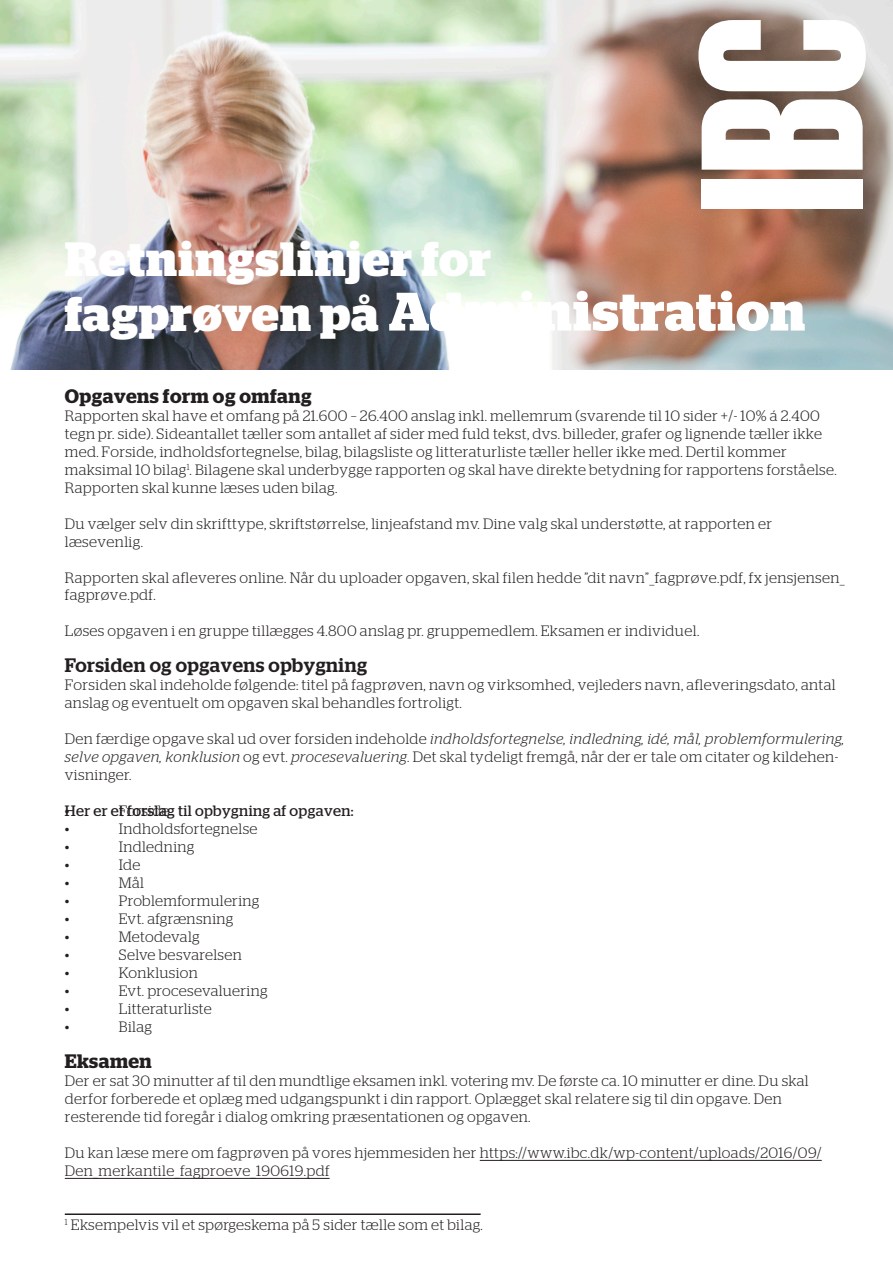
<style>
.page{position:relative;width:893px;height:1263px;background:#fff}
.page>*{position:absolute;margin:0;border:0;box-sizing:border-box;transform-origin:0 0}
.t1{font:700 54px "Stag";letter-spacing:.02em;color:#fff}
.t2{font:700 48px "Stag";letter-spacing:.025em;color:#fff}
.t3{font:600 19.5px "Stag";letter-spacing:.025em;color:#231f20}
.t4{font:500 19.5px "Stag";letter-spacing:.025em;color:#231f20}
.t5{font:300 15px/18px "Stag";letter-spacing:.025em;color:#231f20}
.t6{font:15px "Stag";letter-spacing:.025em;color:#231f20}
.s1{font-size:48px}
.s2{font-style:italic}
.s3{font-weight:400}
</style>
<div class="page">
<img style="left:0;top:0;width:893px;height:369px">
<div style="left:702px;top:179px;width:161px;height:30px;background:#fff"></div>
<svg style="left:702px;top:99px;width:161px;height:71px"></svg>
<svg style="left:698px;top:20px;width:168px;height:71px"></svg>
<hr style="left:65px;top:1213px;width:416px;height:2px;background:#231f20">
<hr style="left:480px;top:1160px;width:342px;height:1px;background:#231f20">
<hr style="left:65px;top:1178px;width:265px;height:1px;background:#231f20">
<p class="t2" style="left:65px;top:231px;width:428px">Retningslinjer for</p>
<p class="t1" style="left:65px;top:280px;width:742px"><span class="s1">fagprøven på</span> Administration</p>
<p class="t3" style="left:65px;top:384px;width:248px">Opgavens form og omfang</p>
<p class="t5" style="left:65px;top:406px;width:773px">Rapporten skal have et omfang på 21.600 – 26.400 anslag inkl. mellemrum (svarende til 10 sider +/- 10% á 2.400 tegn pr. side). Sideantallet tæller som antallet af sider med fuld tekst, dvs. billeder, grafer og lignende tæller ikke med. Forside, indholdsfortegnelse, bilag, bilagsliste og litteraturliste tæller heller ikke med. Dertil kommer maksimal 10 bilag<sup>1</sup>. Bilagene skal underbygge rapporten og skal have direkte betydning for rapportens forståelse.<br>Rapporten skal kunne læses uden bilag.</p>
<p class="t5" style="left:65px;top:514px;width:709px">Du vælger selv din skrifttype, skriftstørrelse, linjeafstand mv. Dine valg skal understøtte, at rapporten er læsevenlig.</p>
<p class="t5" style="left:65px;top:568px;width:781px">Rapporten skal afleveres online. Når du uploader opgaven, skal filen hedde ”dit navn”_fagprøve.pdf, fx jensjensen_ fagprøve.pdf.</p>
<p class="t5" style="left:65px;top:622px;width:636px">Løses opgaven i en gruppe tillægges 4.800 anslag pr. gruppemedlem. Eksamen er individuel.</p>
<p class="t4" style="left:65px;top:654px;width:304px">Forsiden og opgavens opbygning</p>
<p class="t5" style="left:65px;top:676px;width:772px">Forsiden skal indeholde følgende: titel på fagprøven, navn og virksomhed, vejleders navn, afleveringsdato, antal anslag og eventuelt om opgaven skal behandles fortroligt.</p>
<p class="t5" style="left:65px;top:730px;width:781px">Den færdige opgave skal ud over forsiden indeholde <span class="s2">indholdsfortegnelse, indledning, idé, mål, problemformulering, selve opgaven, konklusion</span> og evt. <span class="s2">procesevaluering</span>. Det skal tydeligt fremgå, når der er tale om citater og kildehen&shy;visninger.</p>
<p class="t5" style="left:65px;top:801px;width:106px"><span class="s3">Her er e</span>Forside</p>
<p class="t5" style="left:65px;top:801px;width:6px">•</p>
<p class="t6" style="left:119px;top:802px;width:236px">t forslag til opbygning af opgaven:</p>
<p class="t5" style="left:65px;top:819px;width:6px">•</p>
<p class="t5" style="left:119px;top:819px;width:140px">Indholdsfortegnelse</p>
<p class="t5" style="left:65px;top:837px;width:6px">•</p>
<p class="t5" style="left:119px;top:837px;width:77px">Indledning</p>
<p class="t5" style="left:65px;top:855px;width:6px">•</p>
<p class="t5" style="left:119px;top:855px;width:23px">Ide</p>
<p class="t5" style="left:65px;top:873px;width:6px">•</p>
<p class="t5" style="left:119px;top:873px;width:27px">Mål</p>
<p class="t5" style="left:65px;top:891px;width:6px">•</p>
<p class="t5" style="left:119px;top:891px;width:142px">Problemformulering</p>
<p class="t5" style="left:65px;top:909px;width:6px">•</p>
<p class="t5" style="left:119px;top:909px;width:116px">Evt. afgrænsning</p>
<p class="t5" style="left:65px;top:927px;width:6px">•</p>
<p class="t5" style="left:119px;top:927px;width:82px">Metodevalg</p>
<p class="t5" style="left:65px;top:945px;width:6px">•</p>
<p class="t5" style="left:119px;top:945px;width:125px">Selve besvarelsen</p>
<p class="t5" style="left:65px;top:963px;width:6px">•</p>
<p class="t5" style="left:119px;top:963px;width:81px">Konklusion</p>
<p class="t5" style="left:65px;top:981px;width:6px">•</p>
<p class="t5" style="left:119px;top:981px;width:150px">Evt. procesevaluering</p>
<p class="t5" style="left:65px;top:999px;width:6px">•</p>
<p class="t5" style="left:119px;top:999px;width:94px">Litteraturliste</p>
<p class="t5" style="left:65px;top:1017px;width:6px">•</p>
<p class="t5" style="left:119px;top:1017px;width:35px">Bilag</p>
<p class="t3" style="left:65px;top:1049px;width:88px">Eksamen</p>
<p class="t5" style="left:65px;top:1071px;width:745px">Der er sat 30 minutter af til den mundtlige eksamen inkl. votering mv. De første ca. 10 minutter er dine. Du skal derfor forberede et oplæg med udgangspunkt i din rapport. Oplægget skal relatere sig til din opgave. Den resterende tid foregår i dialog omkring præsentationen og opgaven.</p>
<p class="t5" style="left:65px;top:1143px;width:758px">Du kan læse mere om fagprøven på vores hjemmesiden her https://www.ibc.dk/wp-content/uploads/2016/09/<br>Den_merkantile_fagproeve_190619.pdf</p>
<p class="t5" style="left:65px;top:1215px;width:419px"><sup>1</sup> Eksempelvis vil et spørgeskema på 5 sider tælle som et bilag.</p>
</div>
